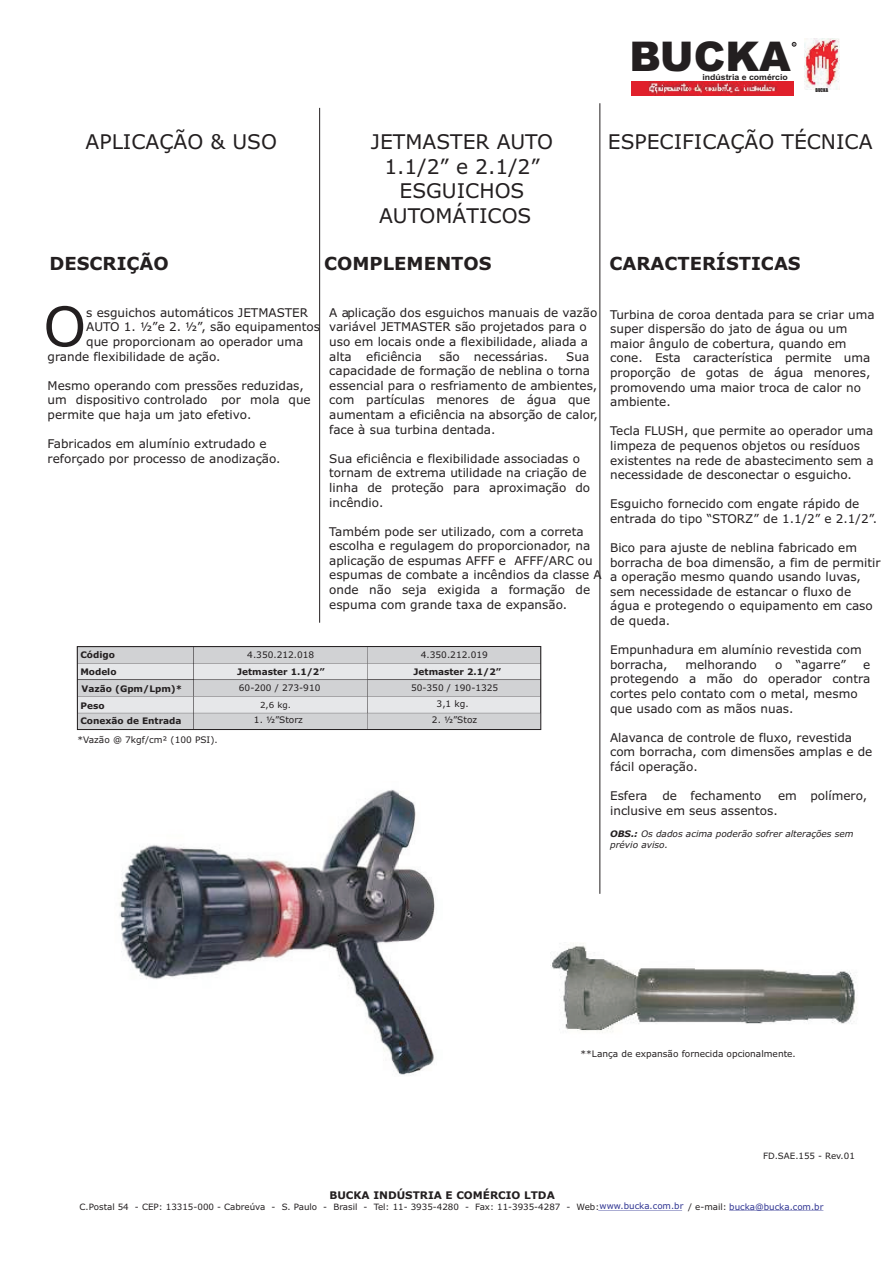
<style>
.page{position:relative;width:893px;height:1262px;background:#fff}
.page>*{position:absolute;margin:0;border:0;box-sizing:border-box;transform-origin:0 0}
.t1{font:54.45px "Verdana";color:#231f20}
.t2{font:900 40.95px "Arial";color:#231f20}
.t3{font:20.25px "Verdana";color:#231f20}
.t4{font:700 18px "Verdana";color:#231f20}
.t5{font:12px/14.5px "Verdana";color:#231f20}
.t6{font:10.8px/14.1px "Verdana";color:#231f20}
.t7{font:700 10.8px "Verdana";color:#231f20}
.t8{font:700 10.5px "Verdana";color:#231f20}
.t9{font:9px "Verdana";color:#231f20}
.t10{font:700 9px "Verdana";color:#231f20}
.t11{font:italic 9px/10.9px "Verdana";color:#231f20}
.t12{font:8.7px "Verdana";color:#231f20}
.t13{font:8.4px "Verdana";color:#231f20;scale:1.04 1}
.t14{font:700 8.25px "Arial";color:#231f20;scale:1.06 1}
.t15{font:4.95px "Impact";color:#231f20;scale:.95 1}
.t16{font:3.6px "Arial";color:#231f20}
.s1{font-weight:700}
.s2{color:#2d3291}
</style>
<div class="page">
<hr style="left:319px;top:108px;width:1px;height:514px;background:#231f20">
<hr style="left:599px;top:103px;width:1px;height:790px;background:#231f20">
<img style="left:804px;top:39px;width:35px;height:51px">
<svg style="left:792px;top:42px;width:4px;height:4px"></svg>
<img style="left:631px;top:82px;width:162px;height:14px">
<hr style="left:598px;top:1210px;width:84px;height:1px;background:#2d3291">
<hr style="left:729px;top:1210px;width:94px;height:1px;background:#2d3291">
<img style="left:552px;top:943px;width:304px;height:89px">
<img style="left:119px;top:789px;width:316px;height:286px">
<svg style="left:79px;top:648px;width:460px;height:79px;background:#d5d6d8"></svg>
<div style="left:77px;top:646px;width:464px;height:83px;border:1px solid #231f20"></div>
<h2 class="t2" style="left:629px;top:42px;width:163px">BUCKA</h2>
<p class="t16" style="left:792px;top:43px;width:4px">R</p>
<p class="t14" style="left:702px;top:74px;width:82px">indústria e comércio</p>
<p class="t15" style="left:815px;top:88px;width:15px">BUCKA</p>
<h3 class="t3" style="left:86px;top:134px;width:193px">APLICAÇÃO &amp; USO</h3>
<h3 class="t3" style="left:371px;top:134px;width:184px">JETMASTER AUTO</h3>
<h3 class="t3" style="left:384px;top:158px;width:157px">1.1/2” e 2.1/2”</h3>
<h3 class="t3" style="left:399px;top:183px;width:126px">ESGUICHOS</h3>
<h3 class="t3" style="left:379px;top:207px;width:154px">AUTOMÁTICOS</h3>
<h3 class="t4" style="left:324px;top:256px;width:169px">COMPLEMENTOS</h3>
<p class="t5" style="left:329px;top:306px;width:270px">A aplicação dos esguichos manuais de vazão variável JETMASTER são projetados para o uso em locais onde a flexibilidade, aliada a alta eficiência</p>
<h3 class="t4" style="left:49px;top:256px;width:121px">DESCRIÇÃO</h3>
<p class="t5" style="left:86px;top:306px;width:223px">s esguichos automáticos JETMASTER</p>
<h1 class="t1" style="left:43px;top:304px;width:44px">O</h1>
<p class="t5" style="left:86px;top:321px;width:235px">AUTO 1. ½”e 2. ½”, são equipamentos</p>
<p class="t5" style="left:86px;top:335px;width:219px">que proporcionam ao operador uma</p>
<p class="t5" style="left:48px;top:350px;width:175px">grande flexibilidade de ação.</p>
<p class="t5" style="left:48px;top:379px;width:265px">Mesmo operando com pressões reduzidas, um dispositivo controlado por mola que permite que haja um jato efetivo.</p>
<p class="t5" style="left:48px;top:437px;width:234px">Fabricados em alumínio extrudado e reforçado por processo de anodização.</p>
<p class="t5" style="left:439px;top:350px;width:110px">são necessárias.</p>
<p class="t5" style="left:329px;top:350px;width:270px;text-indent:237px">Sua capacidade de formação de neblina o torna essencial para o resfriamento de ambientes, com partículas menores de água que aumentam a eficiência na absorção de calor, face à sua turbina dentada.</p>
<p class="t5" style="left:329px;top:452px;width:262px">Sua eficiência e flexibilidade associadas o tornam de extrema utilidade na criação de linha de proteção para aproximação do incêndio.</p>
<p class="t5" style="left:329px;top:525px;width:274px">Também pode ser utilizado, com a correta escolha e regulagem do proporcionador, na aplicação de espumas AFFF e AFFF/ARC ou espumas de combate a incêndios da classe A onde não seja exigida a formação de espuma com grande taxa de expansão.</p>
<p class="t10" style="left:80px;top:651px;width:36px">Código</p>
<p class="t9" style="left:247px;top:651px;width:69px">4.350.212.018</p>
<p class="t9" style="left:421px;top:651px;width:69px">4.350.212.019</p>
<p class="t10" style="left:237px;top:667px;width:89px">Jetmaster 1.1/2”</p>
<p class="t6" style="left:259px;top:683px;width:44px;text-indent:-34px">295 mm<br>1370 gr</p>
<p class="t10" style="left:80px;top:668px;width:38px">Modelo</p>
<p class="t10" style="left:82px;top:685px;width:102px">Vazão (Gpm/Lpm)*</p>
<p class="t9" style="left:239px;top:684px;width:83px">60-200 / 273-910</p>
<p class="t10" style="left:80px;top:702px;width:26px">Peso</p>
<p class="t13" style="left:260px;top:701px;width:31px">2,6 kg.</p>
<p class="t7" style="left:81px;top:684px;width:84px">Comprimento</p>
<p class="t7" style="left:80px;top:701px;width:31px">Peso</p>
<p class="t10" style="left:413px;top:667px;width:89px">Jetmaster 2.1/2”</p>
<p class="t6" style="left:432px;top:683px;width:44px;text-indent:-34px">295 mm<br>1370 gr</p>
<p class="t9" style="left:411px;top:684px;width:89px">50-350 / 190-1325</p>
<p class="t9" style="left:436px;top:700px;width:34px">3,1 kg.</p>
<p class="t10" style="left:80px;top:717px;width:103px">Conexão de Entrada</p>
<p class="t9" style="left:254px;top:716px;width:51px">1. ½”Storz</p>
<p class="t9" style="left:432px;top:716px;width:47px">2. ½”Stoz</p>
<p class="t9" style="left:77px;top:736px;width:142px">*Vazão @ 7kgf/cm² (100 PSI).</p>
<h3 class="t3" style="left:608px;top:134px;width:266px">ESPECIFICAÇÃO TÉCNICA</h3>
<h3 class="t4" style="left:609px;top:256px;width:193px">CARACTERÍSTICAS</h3>
<p class="t5" style="left:610px;top:308px;width:266px">Turbina de coroa dentada para se criar uma super dispersão do jato de água ou um maior ângulo de cobertura, quando em cone. Esta característica permite uma proporção de gotas de água menores, promovendo uma maior troca de calor no ambiente.</p>
<p class="t5" style="left:610px;top:425px;width:265px">Tecla FLUSH, que permite ao operador uma limpeza de pequenos objetos ou resíduos existentes na rede de abastecimento sem a necessidade de desconectar o esguicho.</p>
<p class="t5" style="left:610px;top:498px;width:268px">Esguicho fornecido com engate rápido de entrada do tipo “STORZ” de 1.1/2” e 2.1/2”.</p>
<p class="t5" style="left:610px;top:541px;width:272px">Bico para ajuste de neblina fabricado em borracha de boa dimensão, a fim de permitir a operação mesmo quando usando luvas, sem necessidade de estancar o fluxo de água e protegendo o equipamento em caso de queda.</p>
<p class="t5" style="left:610px;top:643px;width:253px">Empunhadura em alumínio revestida com borracha,</p>
<p class="t5" style="left:685px;top:658px;width:73px">melhorando</p>
<p class="t5" style="left:775px;top:658px;width:72px">o “agarre”</p>
<p class="t5" style="left:610px;top:658px;width:262px;text-indent:253px">e protegendo a mão do operador contra cortes pelo contato com o metal, mesmo que usado com as mãos nuas.</p>
<p class="t5" style="left:610px;top:731px;width:264px">Alavanca de controle de fluxo, revestida com borracha, com dimensões amplas e de fácil operação.</p>
<p class="t5" style="left:610px;top:789px;width:39px">Esfera</p>
<p class="t5" style="left:662px;top:789px;width:100px">de fechamento</p>
<p class="t5" style="left:778px;top:789px;width:91px">em polímero,</p>
<p class="t5" style="left:610px;top:804px;width:169px">inclusive em seus assentos.</p>
<p class="t11" style="left:610px;top:829px;width:245px"><span class="s1">OBS.:</span> Os dados acima poderão sofrer alterações sem prévio aviso.</p>
<p class="t9" style="left:580px;top:1049px;width:217px">**Lança de expansão fornecida opcionalmente.</p>
<p class="t12" style="left:763px;top:1152px;width:93px">FD.SAE.155 - Rev.01</p>
<p class="t8" style="left:329px;top:1190px;width:227px">BUCKA INDÚSTRIA E COMÉRCIO LTDA</p>
<p class="t12" style="left:80px;top:1202px;width:745px">C.Postal 54 - CEP: 13315-000 - Cabreúva - S. Paulo - Brasil - Tel: 11- 3935-4280 - Fax: 11-3935-4287 - Web: <span class="s2">www.bucka.com.br</span> / e-mail: <span class="s2">bucka@bucka.com.br</span></p>
</div>
